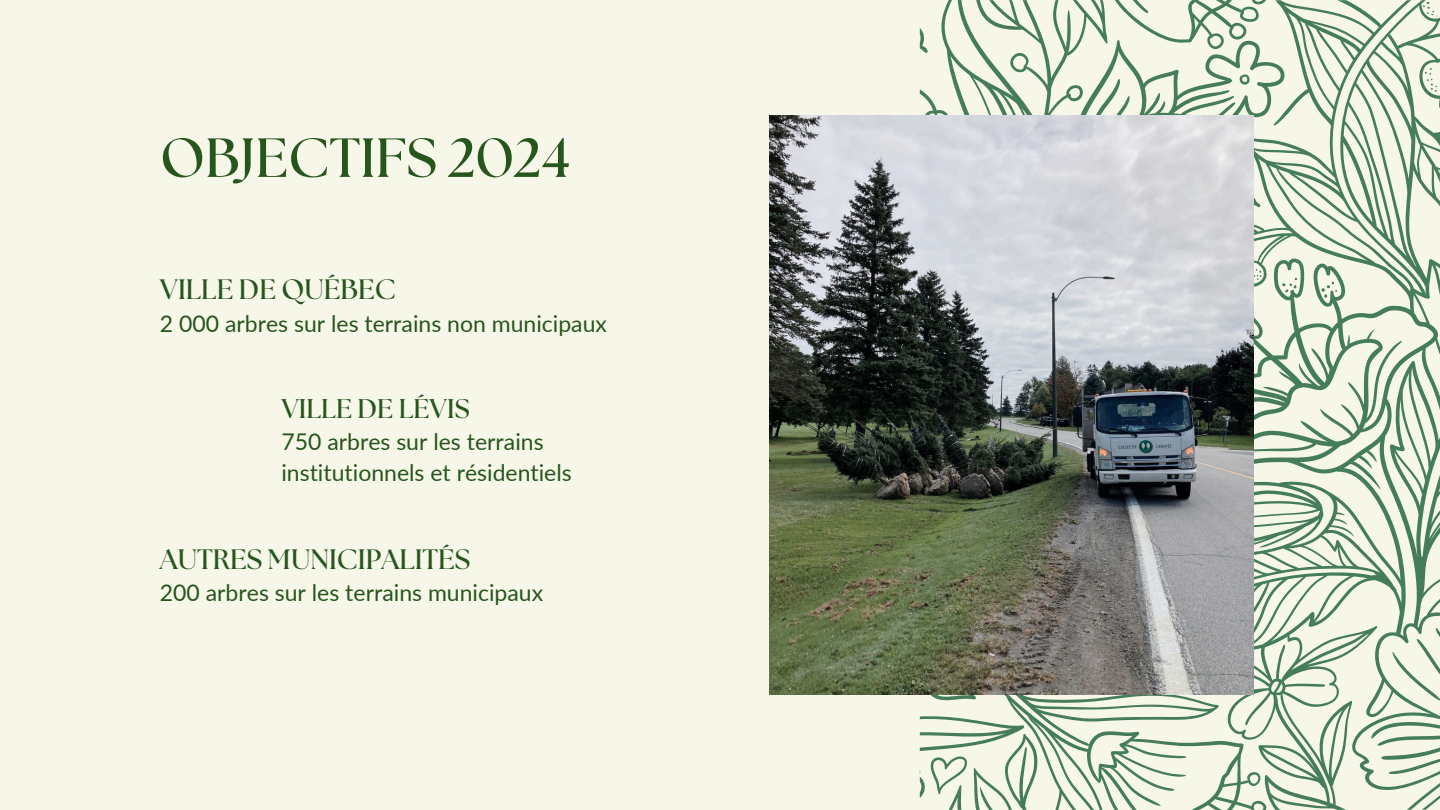
<style>
.page{position:relative;width:1440px;height:810px;background:#f6f6e9}
.page>*{position:absolute;margin:0;border:0;box-sizing:border-box;transform-origin:0 0}
.t1{font:700 55px "The Seasons";color:#26561c}
.t2{font:700 28px "The Seasons";color:#26561c}
.t3{font:700 27px "The Seasons";color:#26561c}
.t4{font:23px/31.5px "Lato";color:#26561c}
</style>
<div class="page">
<svg style="left:920px;top:0;width:520px;height:810px"></svg>
<img style="left:769px;top:116px;width:485px;height:579px">
<h1 class="t1" style="left:160px;top:133px;width:411px">OBJECTIFS 2024</h1>
<p class="t2" style="left:160px;top:277px;width:237px">VILLE DE QUÉBEC</p>
<h2 class="t4" style="left:160px;top:307px;width:449px">2 000 arbres sur les terrains non municipaux</h2>
<h2 class="t3" style="left:281px;top:396px;width:190px">VILLE DE LÉVIS</h2>
<p class="t4" style="left:281px;top:425px;width:292px">750 arbres sur les terrains institutionnels et résidentiels</p>
<p class="t2" style="left:160px;top:546px;width:312px">AUTRES MUNICIPALITÉS</p>
<h2 class="t4" style="left:160px;top:577px;width:385px">200 arbres sur les terrains municipaux</h2>
</div>
